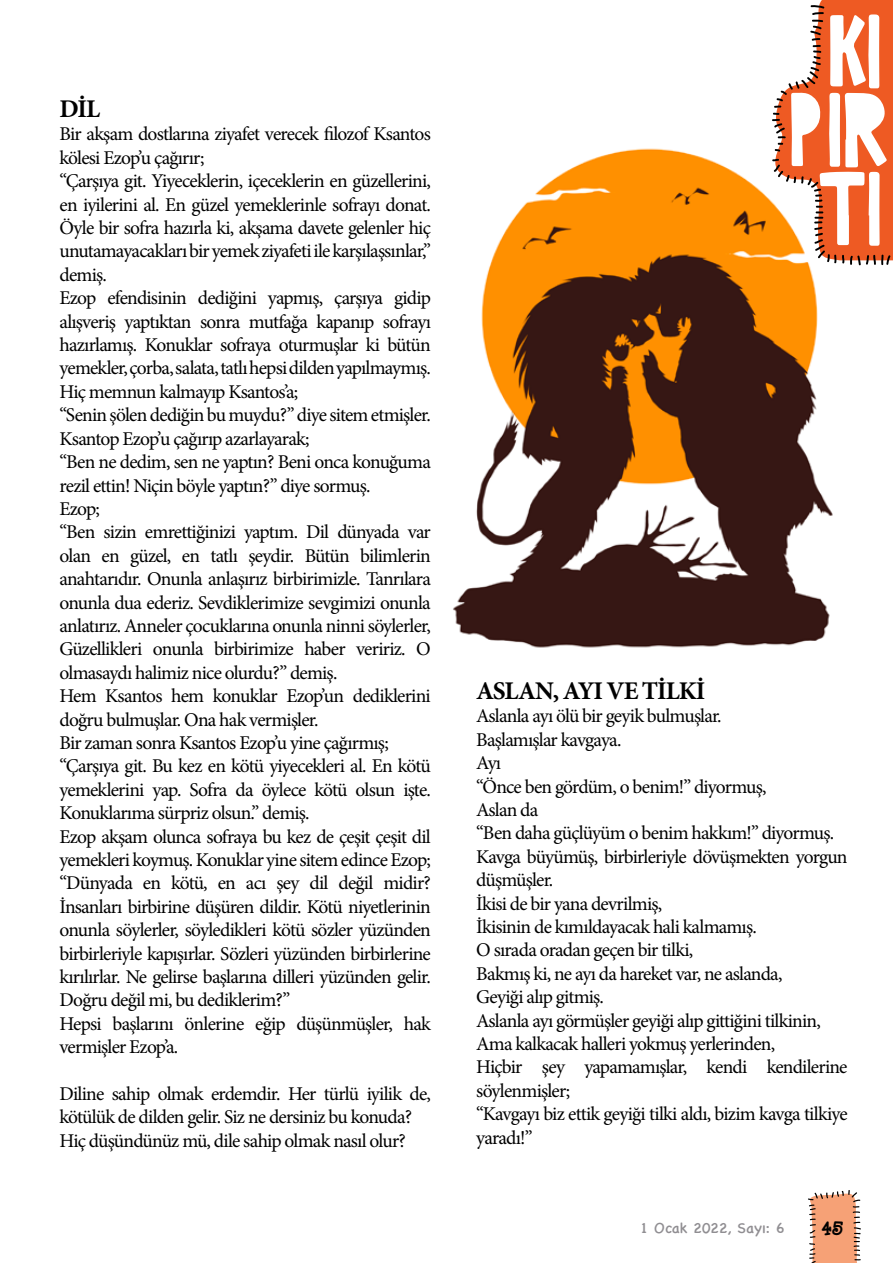
<style>
.page{position:relative;width:893px;height:1263px;background:#fff}
.page>*{position:absolute;margin:0;border:0;box-sizing:border-box;transform-origin:0 0}
.t1{font:700 25.5px "Minion Pro";letter-spacing:-.04em;color:#000}
.t2{font:19.5px/23.4px "Minion Pro";letter-spacing:-.04em;color:#000}
.t3{font:15px "Chalkboard SE";color:#908e92}
.s1{font-family:"Boyz R Gross";font-size:30px;color:#000}
</style>
<div class="page">
<img style="left:453px;top:148px;width:380px;height:500px">
<svg style="left:772px;top:0;width:121px;height:265px"></svg>
<svg style="left:808px;top:1190px;width:53px;height:73px"></svg>
<h1 class="t1" style="left:60px;top:91px;width:42px">DİL</h1>
<p class="t2" style="left:60px;top:123px;width:373px">Bir akşam dostlarına ziyafet verecek filozof Ksantos kölesi Ezop’u çağırır;<br>“Çarşıya git. Yiyeceklerin, içeceklerin en güzellerini, en iyilerini al. En güzel yemeklerinle sofrayı donat.<br>Öyle bir sofra hazırla ki, akşama davete gelenler hiç unutamayacakları bir yemek ziyafeti ile karşılaşsınlar,” demiş.<br>Ezop efendisinin dediğini yapmış, çarşıya gidip alışveriş yaptıktan sonra mutfağa kapanıp sofrayı hazırlamış. Konuklar sofraya oturmuşlar ki bütün yemekler, çorba, salata, tatlı hepsi dilden yapılmaymış.<br>Hiç memnun kalmayıp Ksantos’a;<br>“Senin şölen dediğin bu muydu?” diye sitem etmişler.<br>Ksantop Ezop’u çağırıp azarlayarak;<br>“Ben ne dedim, sen ne yaptın? Beni onca konuğuma rezil ettin! Niçin böyle yaptın?” diye sormuş.<br>Ezop;<br>“Ben sizin emrettiğinizi yaptım. Dil dünyada var olan en güzel, en tatlı şeydir. Bütün bilimlerin anahtarıdır. Onunla anlaşırız birbirimizle. Tanrılara onunla dua ederiz. Sevdiklerimize sevgimizi onunla anlatırız. Anneler çocuklarına onunla ninni söylerler, Güzellikleri onunla birbirimize haber veririz. O olmasaydı halimiz nice olurdu?” demiş.<br>Hem Ksantos hem konuklar Ezop’un dediklerini doğru bulmuşlar. Ona hak vermişler.<br>Bir zaman sonra Ksantos Ezop’u yine çağırmış; “Çarşıya git. Bu kez en kötü yiyecekleri al. En kötü yemeklerini yap. Sofra da öylece kötü olsun işte.<br>Konuklarıma sürpriz olsun.” demiş.<br>Ezop akşam olunca sofraya bu kez de çeşit çeşit dil yemekleri koymuş. Konuklar yine sitem edince Ezop; “Dünyada en kötü, en acı şey dil değil midir?<br>İnsanları birbirine düşüren dildir. Kötü niyetlerinin onunla söylerler, söyledikleri kötü sözler yüzünden birbirleriyle kapışırlar. Sözleri yüzünden birbirlerine kırılırlar. Ne gelirse başlarına dilleri yüzünden gelir.<br>Doğru değil mi, bu dediklerim?”<br>Hepsi başlarını önlerine eğip düşünmüşler, hak vermişler Ezop’a.</p>
<p class="t2" style="left:60px;top:1082px;width:373px">Diline sahip olmak erdemdir. Her türlü iyilik de, kötülük de dilden gelir. Siz ne dersiniz bu konuda?<br>Hiç düşündünüz mü, dile sahip olmak nasıl olur?</p>
<h1 class="t1" style="left:476px;top:673px;width:231px">ASLAN, AYI VE TİLKİ</h1>
<p class="t2" style="left:476px;top:704px;width:373px">Aslanla ayı ölü bir geyik bulmuşlar.<br>Başlamışlar kavgaya.<br>Ayı<br>“Önce ben gördüm, o benim!” diyormuş,<br>Aslan da<br>“Ben daha güçlüyüm o benim hakkım!” diyormuş.<br>Kavga büyümüş, birbirleriyle dövüşmekten yorgun düşmüşler.<br>İkisi de bir yana devrilmiş,<br>İkisinin de kımıldayacak hali kalmamış.<br>O sırada oradan geçen bir tilki,<br>Bakmış ki, ne ayı da hareket var, ne aslanda,<br>Geyiği alıp gitmiş.<br>Aslanla ayı görmüşler geyiği alıp gittiğini tilkinin,<br>Ama kalkacak halleri yokmuş yerlerinden,<br>Hiçbir şey yapamamışlar, kendi kendilerine söylenmişler;<br>“Kavgayı biz ettik geyiği tilki aldı, bizim kavga tilkiye yaradı!”</p>
<p class="t3" style="left:640px;top:1215px;width:205px">1 Ocak 2022, Sayı: 6 <span class="s1">45</span></p>
</div>
